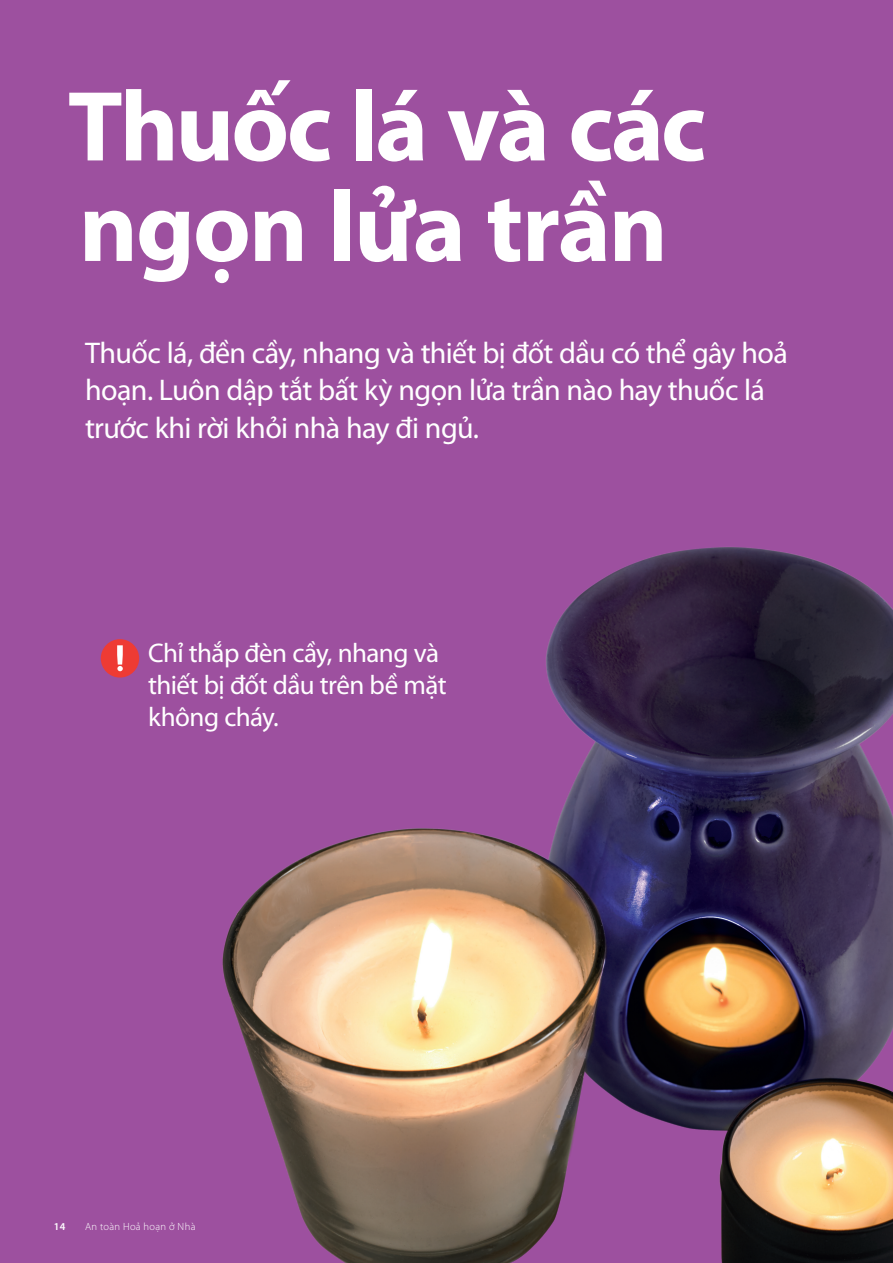
<style>
.page{position:relative;width:893px;height:1263px;background:#9d509f}
.page>*{position:absolute;margin:0;border:0;box-sizing:border-box;transform-origin:0 0}
.t1{font:700 100.5px/100.5px "Myriad Pro";letter-spacing:-.025em;color:#fff}
.t2{font:30px/37.5px "Myriad Pro";letter-spacing:-.02em;color:#fff}
.t3{font:27px/32.2px "Myriad Pro";letter-spacing:-.02em;color:#fff}
.t4{font:300 10.5px "Myriad Pro";letter-spacing:.03em;color:#fff}
.t5{font:600 10.5px "Myriad Pro";color:#fff}
</style>
<div class="page">
<img style="left:222px;top:547px;width:671px;height:716px">
<svg style="left:101px;top:639px;width:38px;height:38px"></svg>
<p class="t1" style="left:68px;top:73px;width:640px">Thuốc lá và các ngọn lửa trần</p>
<p class="t2" style="left:85px;top:333px;width:704px">Thuốc lá, đền cầy, nhang và thiết bị đốt dầu có thể gây hoả hoạn. Luôn dập tắt bất kỳ ngọn lửa trần nào hay thuốc lá trước khi rời khỏi nhà hay đi ngủ.</p>
<p class="t3" style="left:148px;top:636px;width:300px">Chỉ thắp đèn cầy, nhang và thiết bị đốt dầu trên bề mặt không cháy.</p>
<p class="t5" style="left:54px;top:1219px;width:13px">14</p>
<p class="t4" style="left:85px;top:1220px;width:112px">An toàn Hoả hoạn ở Nhà</p>
</div>
